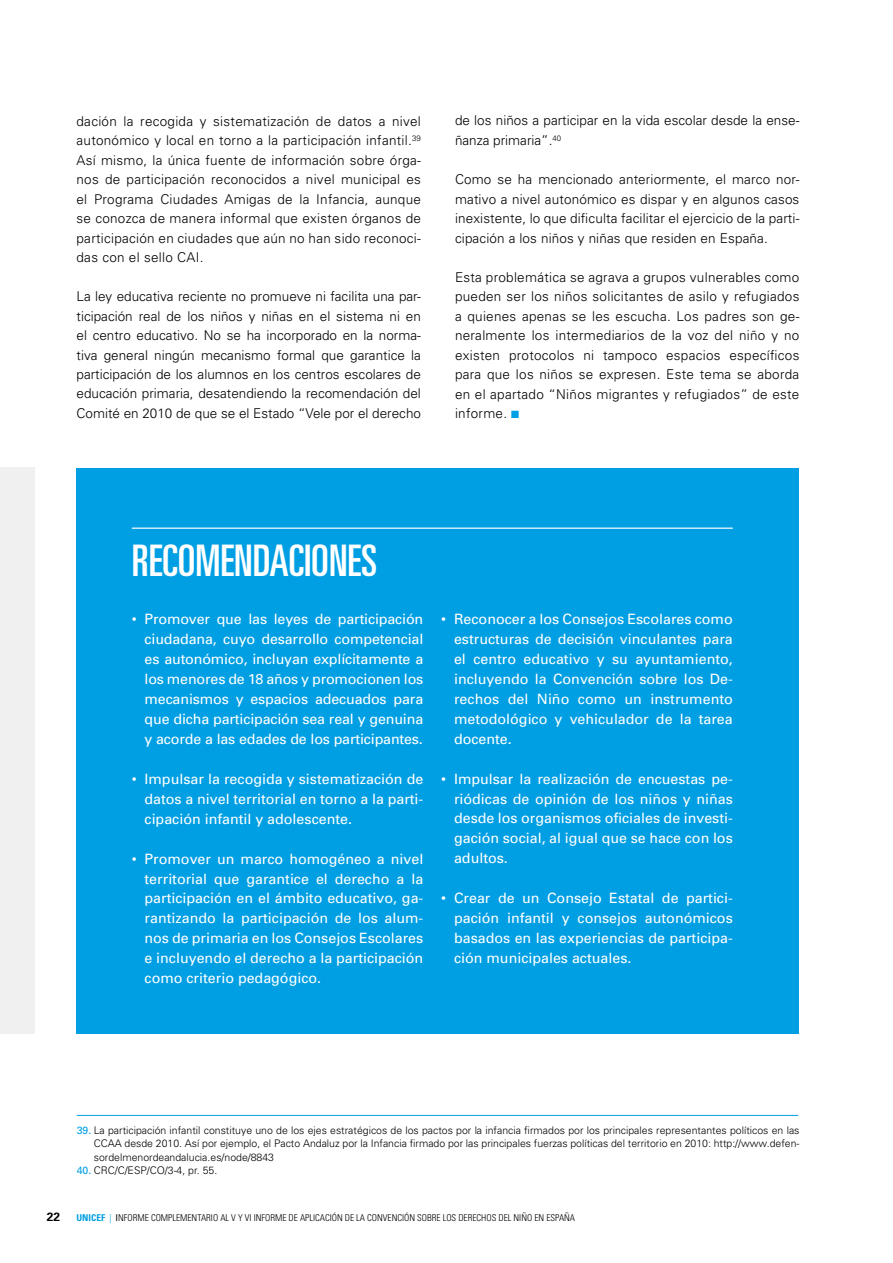
<style>
.page{position:relative;width:893px;height:1263px;background:#fff}
.page>*{position:absolute;margin:0;border:0;box-sizing:border-box;transform-origin:0 0}
.t1{font:ultra-condensed 43.5px "Univers";color:#fff}
.t2{font:14.25px/20px "Univers";color:#fff;text-align:justify}
.t3{font:300 13.5px/19.5px "Univers";letter-spacing:.01em;color:#000;text-align:justify}
.t4{font:700 12px "Univers";color:#000}
.t5{font:300 10.5px/13.5px "Univers";color:#000;text-align:justify}
.t6{font:300 condensed 9.3px "Univers";color:#000}
.s1{color:#009fe3}
.s2{font-weight:400;color:#009fe3}
.s3{font-weight:700;color:#009fe3}
.s4{font-weight:400}
</style>
<div class="page">
<hr style="left:77px;top:1115px;width:721px;height:1px;background:#009fe3">
<div style="left:77px;top:469px;width:722px;height:565px;background:#009fe3"></div>
<hr style="left:132px;top:528px;width:601px;height:1px;background:#fff">
<div style="left:0;top:468px;width:34px;height:566px;background:#f0f0f0"></div>
<p class="t3" style="left:77px;top:111px;width:346px">dación la recogida y sistematización de datos a nivel autonómico y local en torno a la participación infantil.<sup>39<br></sup>Así mismo, la única fuente de información sobre órga&shy;nos de participación reconocidos a nivel municipal es el Programa Ciudades Amigas de la Infancia, aunque se conozca de manera informal que existen órganos de participación en ciudades que aún no han sido reconoci&shy;das con el sello CAI.</p>
<p class="t3" style="left:77px;top:286px;width:346px">La ley educativa reciente no promueve ni facilita una par&shy;ticipación real de los niños y niñas en el sistema ni en el centro educativo. No se ha incorporado en la norma&shy;tiva general ningún mecanismo formal que garantice la participación de los alumnos en los centros escolares de educación primaria, desatendiendo la recomendación del Comité en 2010 de que se el Estado “Vele por el derecho</p>
<p class="t3" style="left:455px;top:111px;width:346px">de los niños a participar en la vida escolar desde la ense&shy;ñanza primaria”.<sup>40</sup></p>
<p class="t3" style="left:455px;top:169px;width:346px">Como se ha mencionado anteriormente, el marco nor&shy;mativo a nivel autonómico es dispar y en algunos casos inexistente, lo que dificulta facilitar el ejercicio de la parti&shy;cipación a los niños y niñas que residen en España.</p>
<p class="t3" style="left:455px;top:267px;width:346px">Esta problemática se agrava a grupos vulnerables como pueden ser los niños solicitantes de asilo y refugiados a quienes apenas se les escucha. Los padres son ge&shy;neralmente los intermediarios de la voz del niño y no existen protocolos ni tampoco espacios específicos para que los niños se expresen. Este tema se aborda en el apartado “Niños migrantes y refugiados” de este informe. <span class="s1">■</span></p>
<h1 class="t1" style="left:132px;top:535px;width:247px">RECOMENDACIONES</h1>
<p class="t2" style="left:145px;top:609px;width:280px;text-indent:-13px">• Promover que las leyes de participación ciudadana, cuyo desarrollo competencial es autonómico, incluyan explícitamente a los menores de 18 años y promocionen los mecanismos y espacios adecuados para que dicha participación sea real y genuina y acorde a las edades de los participantes.</p>
<p class="t2" style="left:145px;top:769px;width:280px;text-indent:-13px">• Impulsar la recogida y sistematización de datos a nivel territorial en torno a la parti&shy;cipación infantil y adolescente.</p>
<p class="t2" style="left:145px;top:849px;width:280px;text-indent:-13px">• Promover un marco homogéneo a nivel territorial que garantice el derecho a la participación en el ámbito educativo, ga&shy;rantizando la participación de los alum&shy;nos de primaria en los Consejos Escolares e incluyendo el derecho a la participación como criterio pedagógico.</p>
<p class="t2" style="left:454px;top:609px;width:280px;text-indent:-13px">• Reconocer a los Consejos Escolares como estructuras de decisión vinculantes para el centro educativo y su ayuntamiento, incluyendo la Convención sobre los De&shy;rechos del Niño como un instrumento metodológico y vehiculador de la tarea docente.</p>
<p class="t2" style="left:454px;top:769px;width:280px;text-indent:-13px">• Impulsar la realización de encuestas pe&shy;riódicas de opinión de los niños y niñas desde los organismos oficiales de investi&shy;gación social, al igual que se hace con los adultos.</p>
<p class="t2" style="left:454px;top:888px;width:280px;text-indent:-13px">• Crear de un Consejo Estatal de partici&shy;pación infantil y consejos autonómicos basados en las experiencias de participa&shy;ción municipales actuales.</p>
<p class="t5" style="left:94px;top:1123px;width:707px;text-indent:-17px"><span class="s2">39.</span> La participación infantil constituye uno de los ejes estratégicos de los pactos por la infancia firmados por los principales representantes políticos en las CCAA desde 2010. Así por ejemplo, el Pacto Andaluz por la Infancia firmado por las principales fuerzas políticas del territorio en 2010: http://www.defen&shy;sordelmenordeandalucia.es/node/8843</p>
<p class="t5" style="left:77px;top:1164px;width:142px"><span class="s2">40.</span> CRC/C/ESP/CO/3-4, pr. 55.</p>
<p class="t4" style="left:47px;top:1210px;width:15px">22</p>
<p class="t6" style="left:77px;top:1212px;width:500px"><span class="s3">UNICEF</span> <span class="s1">|</span> <span class="s4">I</span>NFORME COMPLEMENTARIO AL V Y VI INFORME DE APLICACIÓN DE LA CONVENCIÓN SOBRE LOS DERECHOS DEL NIÑO EN ESPAÑA</p>
</div>
